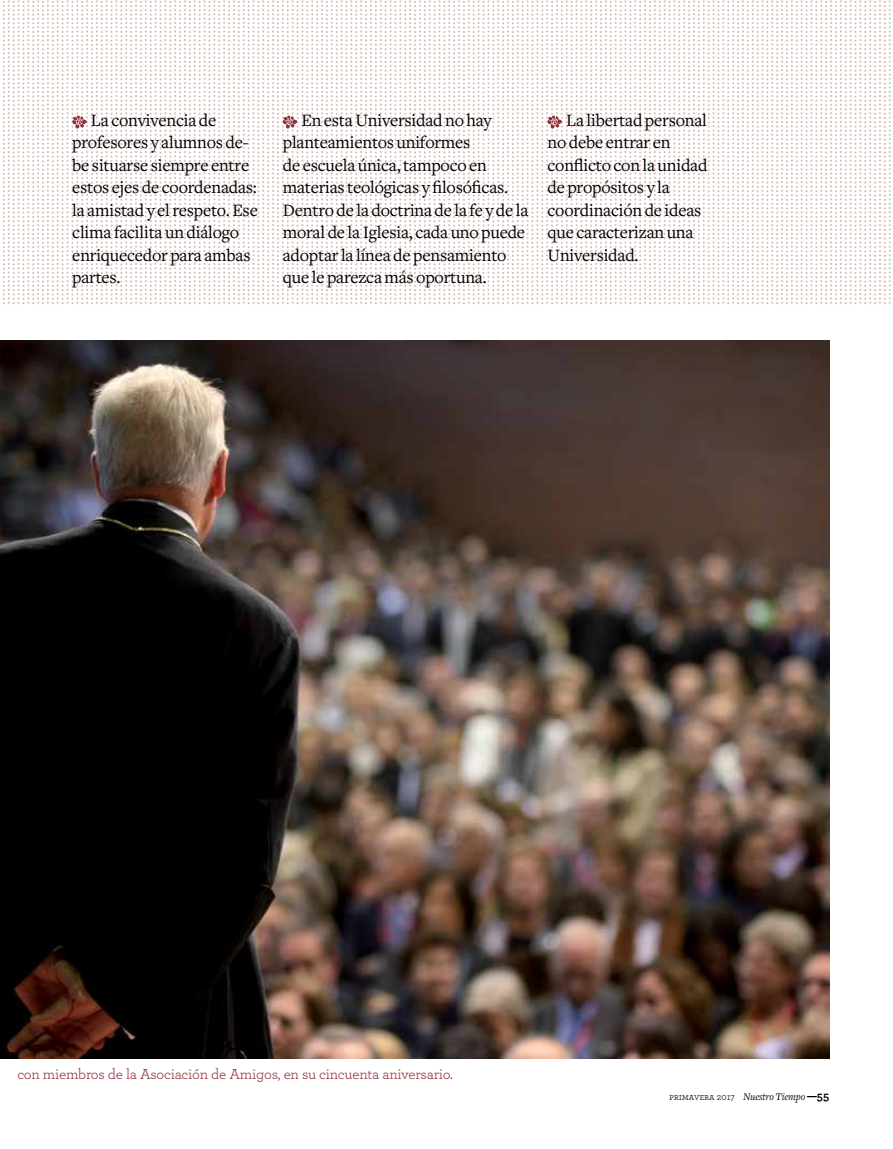
<style>
.page{position:relative;width:893px;height:1149px;background:#fff}
.page>*{position:absolute;margin:0;border:0;box-sizing:border-box;transform-origin:0 0}
.t1{font:18px/22.5px "Freight Text";letter-spacing:-.01em;color:#000}
.t2{font:15px "Archer";letter-spacing:-.015em;color:#92303b}
.t3{font:italic 10.5px "Freight Text";letter-spacing:-.01em;color:#000}
.s1{font-family:"Archer Book SC";font-style:normal;font-size:9.75px}
.s2{font-family:"Archer";font-style:normal;font-size:9.75px}
.s3{font-family:"Archer";font-weight:700;font-style:normal;font-size:12px}
</style>
<div class="page">
<svg style="left:3px;top:0;width:888px;height:304px"></svg>
<img style="left:0;top:340px;width:829px;height:718px">
<p class="t1" style="left:72px;top:109px;width:187px;text-indent:19px">La convivencia de profesores y alumnos de&shy;be situarse siempre entre estos ejes de coordenadas: la amistad y el respeto. Ese clima facilita un diálogo enriquecedor para ambas partes.</p>
<p class="t1" style="left:547px;top:109px;width:162px;text-indent:19px">La libertad personal no debe entrar en conflicto con la unidad de propósitos y la coordinación de ideas que caracterizan una<br>Universidad.</p>
<p class="t1" style="left:283px;top:109px;width:247px;text-indent:19px">En esta Universidad no hay planteamientos uniformes<br>de escuela única, tampoco en materias teológicas y filosóficas.<br>Dentro de la doctrina de la fe y de la moral de la Iglesia, cada uno puede adoptar la línea de pensamiento que le parezca más oportuna.</p>
<p class="t2" style="left:17px;top:1064px;width:437px">con miembros de la Asociación de Amigos, en su cincuenta aniversario.</p>
<p class="t3" style="left:669px;top:1090px;width:162px"><span class="s1">primavera</span> <span class="s2">2017</span> Nuestro Tiempo <span class="s3">—55</span></p>
</div>
